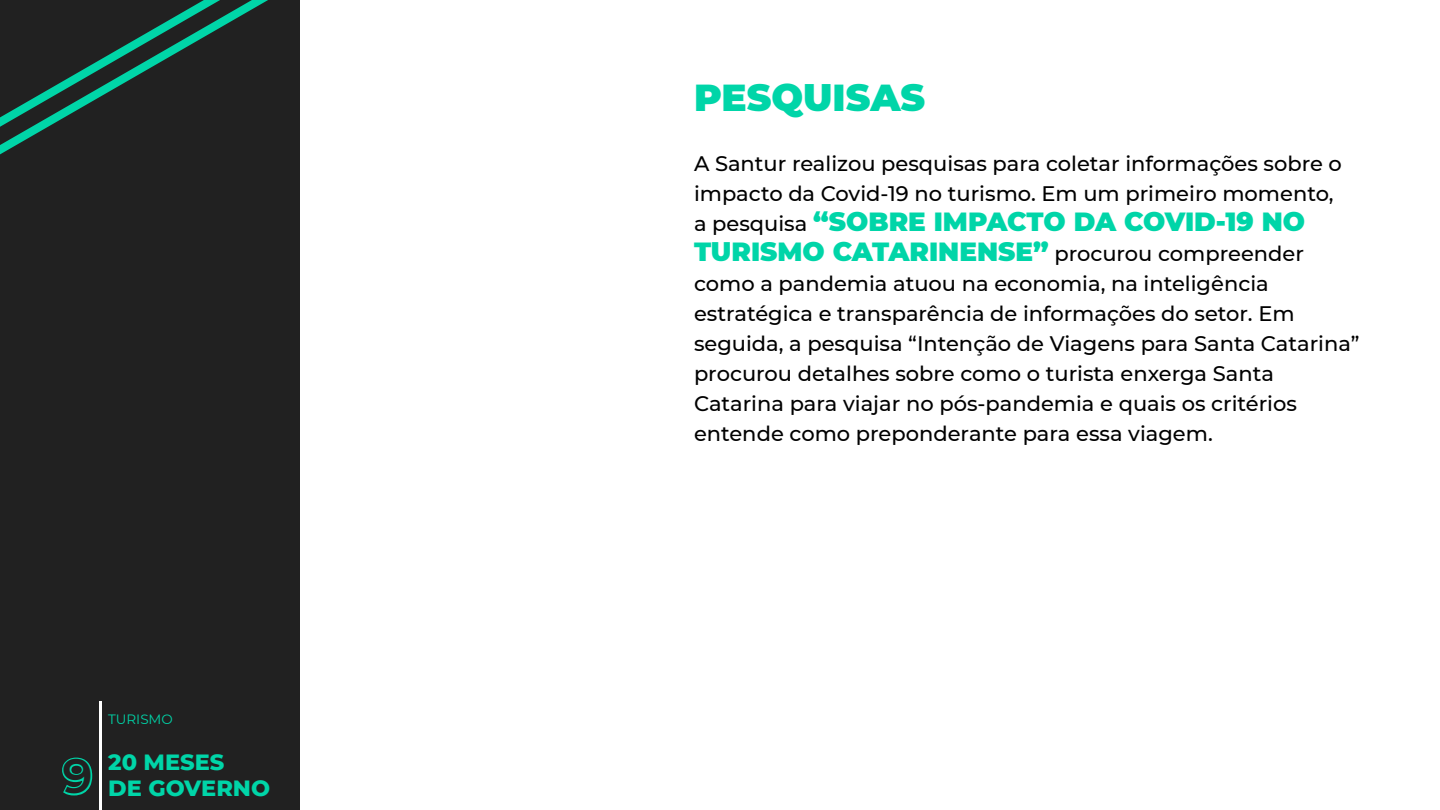
<style>
.page{position:relative;width:1440px;height:810px;background:#fff}
.page>*{position:absolute;margin:0;border:0;box-sizing:border-box;transform-origin:0 0}
.t1{font:900 37.5px "Montserrat";color:#00d5a8}
.t2{font:900 26.25px/30px "Montserrat";color:#00d5a8}
.t3{font:800 22.5px/25.5px "Montserrat";color:#00d5a8;text-align:center}
.t4{font:500 21px/30px "Montserrat";color:#000}
.t5{font:13.5px "Montserrat";color:#00d5a8}
.s1{font-weight:600;font-size:48.15px;color:#212121}
.s2{font-weight:500;font-size:21px;color:#000}
</style>
<div class="page">
<div style="left:0;top:0;width:300px;height:810px;background:#212121"></div>
<svg style="left:0;top:0;width:268px;height:155px"></svg>
<svg style="left:62px;top:757px;width:31px;height:39px"></svg>
<hr style="left:99px;top:701px;width:3px;height:109px;background:#fff">
<p class="t5" style="left:108px;top:710px;width:66px">TURISMO</p>
<p class="t3" style="left:63px;top:748px;width:209px">20 MESES<br><span class="s1">9</span> DE GOVERNO</p>
<h1 class="t1" style="left:694px;top:70px;width:233px">PESQUISAS</h1>
<p class="t4" style="left:694px;top:148px;width:649px">A Santur realizou pesquisas para coletar informações sobre o impacto da Covid-19 no turismo. Em um primeiro momento,</p>
<p class="t2" style="left:694px;top:205px;width:613px"><span class="s2">a pesquisa</span> “SOBRE IMPACTO DA COVID-19 NO<br>TURISMO CATARINENSE” <span class="s2">procurou compreender</span></p>
<p class="t4" style="left:694px;top:268px;width:667px">como a pandemia atuou na economia, na inteligência estratégica e transparência de informações do setor. Em seguida, a pesquisa “Intenção de Viagens para Santa Catarina” procurou detalhes sobre como o turista enxerga Santa Catarina para viajar no pós-pandemia e quais os critérios entende como preponderante para essa viagem.</p>
</div>
